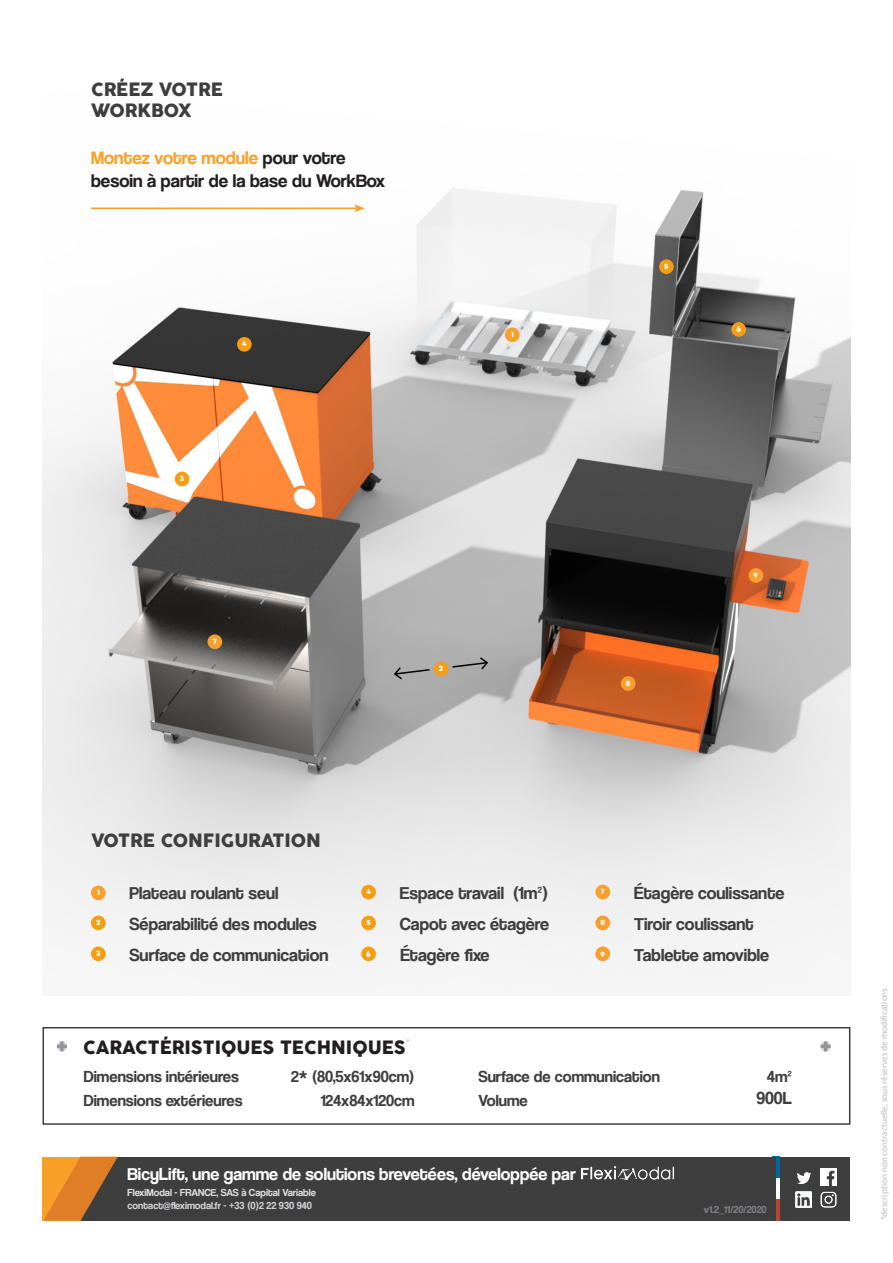
<style>
.page{position:relative;width:893px;height:1263px;background:#fff}
.page>*{position:absolute;margin:0;border:0;box-sizing:border-box;transform-origin:0 0}
.t1{font:18.9px "Coolvetica Rg";color:#231f20}
.t2{font:18.9px "Coolvetica Rg";color:#f9a22b}
.t3{font:18.15px "Coolvetica Rg";color:#3e3e3f}
.t4{font:18px "Coolvetica Rg";color:#fff}
.t5{font:18px/21.6px "COCOGOOSE";color:#3e3e3f}
.t6{font:18px "COCOGOOSE";color:#231f20}
.t7{font:18px "Coolvetica Rg";color:#3e3e3f}
.t8{font:16.5px "Coolvetica Rg";color:#3e3e3f}
.t9{font:10.5px "Coolvetica Rg";color:#dcdddf}
.t10{font:10.5px "Coolvetica Rg";color:#d1d2d4}
.t11{font:10.5px "Coolvetica Rg";color:#808285}
.t12{font:9px "Myriad Pro";color:#bcbdc0}
.t13{font:7.95px "The Bold Font";color:#fff}
.t14{font:7.8px "Mont Heavy DEMO";color:#fff}
.t15{font:7.65px "Mont Heavy DEMO";color:#fff}
.s1{color:#231f20}
</style>
<div class="page">
<div style="left:43px;top:1157px;width:807px;height:63px;background:#3e3e3f"></div>
<div style="left:43px;top:1157px;width:38px;height:63px;background:#f89f28"></div>
<svg style="left:44px;top:1157px;width:74px;height:63px"></svg>
<img style="left:820px;top:1191px;width:17px;height:17px">
<img style="left:795px;top:1191px;width:17px;height:16px">
<img style="left:820px;top:1169px;width:16px;height:16px">
<img style="left:797px;top:1172px;width:14px;height:13px">
<hr style="left:776px;top:1157px;width:4px;height:21px;background:#00689d">
<hr style="left:776px;top:1178px;width:4px;height:21px;background:#fff">
<hr style="left:776px;top:1199px;width:4px;height:21px;background:#b64635">
<img style="left:582px;top:1166px;width:91px;height:13px">
<img style="left:43px;top:188px;width:807px;height:806px">
<div style="left:43px;top:1027px;width:807px;height:98px;border:2px solid #3e3e3f"></div>
<svg style="left:57px;top:1041px;width:10px;height:10px"></svg>
<svg style="left:821px;top:1041px;width:10px;height:10px"></svg>
<hr style="left:91px;top:207px;width:266px;height:2px;background:#f89f28">
<svg style="left:354px;top:204px;width:11px;height:8px"></svg>
<svg style="left:393px;top:666px;width:38px;height:15px"></svg>
<svg style="left:451px;top:656px;width:38px;height:15px"></svg>
<div style="left:91px;top:885px;width:15px;height:15px;background:#f99f2d;border-radius:50%"></div>
<div style="left:505px;top:327px;width:15px;height:15px;background:#f99f2d;border-radius:50%"></div>
<div style="left:91px;top:915px;width:15px;height:15px;background:#f59e14;border-radius:50%"></div>
<div style="left:434px;top:662px;width:14px;height:14px;background:#f59e14;border-radius:50%"></div>
<div style="left:91px;top:946px;width:15px;height:15px;background:#f59e14;border-radius:50%"></div>
<div style="left:175px;top:472px;width:14px;height:14px;background:#f59e14;border-radius:50%"></div>
<div style="left:361px;top:885px;width:15px;height:14px;background:#f59e14;border-radius:50%"></div>
<div style="left:237px;top:337px;width:15px;height:15px;background:#f59e14;border-radius:50%"></div>
<div style="left:361px;top:915px;width:15px;height:15px;background:#f59e14;border-radius:50%"></div>
<div style="left:659px;top:259px;width:15px;height:15px;background:#f59e14;border-radius:50%"></div>
<div style="left:361px;top:946px;width:15px;height:15px;background:#f59e14;border-radius:50%"></div>
<div style="left:731px;top:322px;width:15px;height:15px;background:#f59e14;border-radius:50%"></div>
<div style="left:595px;top:885px;width:15px;height:14px;background:#f99f2d;border-radius:50%"></div>
<div style="left:207px;top:634px;width:15px;height:15px;background:#f99f2d;border-radius:50%"></div>
<div style="left:595px;top:915px;width:15px;height:15px;background:#f99f2d;border-radius:50%"></div>
<div style="left:621px;top:676px;width:14px;height:15px;background:#f99f2d;border-radius:50%"></div>
<div style="left:595px;top:946px;width:15px;height:15px;background:#f99f2d;border-radius:50%"></div>
<div style="left:749px;top:568px;width:14px;height:15px;background:#f99f2d;border-radius:50%"></div>
<p class="t5" style="left:91px;top:79px;width:133px">CRÉEZ VOTRE<br>WORKBOX</p>
<p class="t2" style="left:91px;top:147px;width:256px">Montez votre module <span class="s1">pour votre</span></p>
<p class="t1" style="left:91px;top:170px;width:296px">besoin à partir de la base du WorkBox</p>
<p class="t14" style="left:180px;top:474px;width:6px">3</p>
<p class="t15" style="left:242px;top:339px;width:6px">4</p>
<p class="t14" style="left:213px;top:637px;width:6px">7</p>
<p class="t14" style="left:439px;top:664px;width:6px">2</p>
<p class="t15" style="left:511px;top:330px;width:4px">1</p>
<p class="t15" style="left:664px;top:262px;width:6px">5</p>
<p class="t13" style="left:736px;top:324px;width:6px">6</p>
<p class="t14" style="left:626px;top:679px;width:6px">8</p>
<p class="t14" style="left:754px;top:571px;width:6px">9</p>
<p class="t5" style="left:91px;top:830px;width:231px">VOTRE CONFIGURATION</p>
<p class="t15" style="left:97px;top:888px;width:4px">1</p>
<p class="t14" style="left:96px;top:918px;width:6px">2</p>
<p class="t14" style="left:96px;top:949px;width:6px">3</p>
<p class="t3" style="left:400px;top:883px;width:150px">Espace travail (1m²)</p>
<p class="t3" style="left:400px;top:913px;width:151px">Capot avec étagère</p>
<p class="t3" style="left:129px;top:883px;width:151px">Plateau roulant seul</p>
<p class="t3" style="left:129px;top:913px;width:189px">Séparabilité des modules</p>
<p class="t3" style="left:129px;top:944px;width:201px">Surface de communication</p>
<p class="t3" style="left:400px;top:944px;width:91px">Étagère fixe</p>
<p class="t15" style="left:366px;top:887px;width:6px">4</p>
<p class="t15" style="left:366px;top:918px;width:6px">5</p>
<p class="t13" style="left:366px;top:949px;width:6px">6</p>
<p class="t14" style="left:601px;top:887px;width:6px">7</p>
<p class="t14" style="left:600px;top:918px;width:6px">8</p>
<p class="t14" style="left:600px;top:949px;width:6px">9</p>
<p class="t3" style="left:634px;top:883px;width:152px">Étagère coulissante</p>
<p class="t3" style="left:634px;top:914px;width:121px">Tiroir coulissant</p>
<p class="t3" style="left:634px;top:944px;width:137px">Tablette amovible</p>
<p class="t6" style="left:83px;top:1034px;width:324px">CARACTÉRISTIQUES TECHNIQUES</p>
<p class="t12" style="left:406px;top:1036px;width:5px">*</p>
<p class="t8" style="left:84px;top:1067px;width:157px">Dimensions intérieures</p>
<p class="t8" style="left:291px;top:1067px;width:125px">2* (80,5x61x90cm)</p>
<p class="t8" style="left:478px;top:1067px;width:183px">Surface de communication</p>
<p class="t8" style="left:767px;top:1067px;width:26px">4m²</p>
<p class="t8" style="left:84px;top:1090px;width:160px">Dimensions extérieures</p>
<p class="t8" style="left:321px;top:1090px;width:95px">124x84x120cm</p>
<p class="t8" style="left:478px;top:1090px;width:51px">Volume</p>
<p class="t7" style="left:756px;top:1087px;width:37px">900L</p>
<p class="t4" style="left:128px;top:1163px;width:450px">BicyLift, une gamme de solutions brevetées, développée par</p>
<p class="t9" style="left:128px;top:1186px;width:190px">FlexiModal - FRANCE, SAS à Capital Variable</p>
<p class="t10" style="left:128px;top:1199px;width:186px">contact@fleximodal.fr - +33 (0)2 22 930 940</p>
<p class="t11" style="left:704px;top:1203px;width:64px">v1.2_11/20/2020</p>
<p class="t12" style="left:878px;top:1220px;width:234px;rotate:-90deg">*description non contractuelle, sous réserves de modifications</p>
</div>
